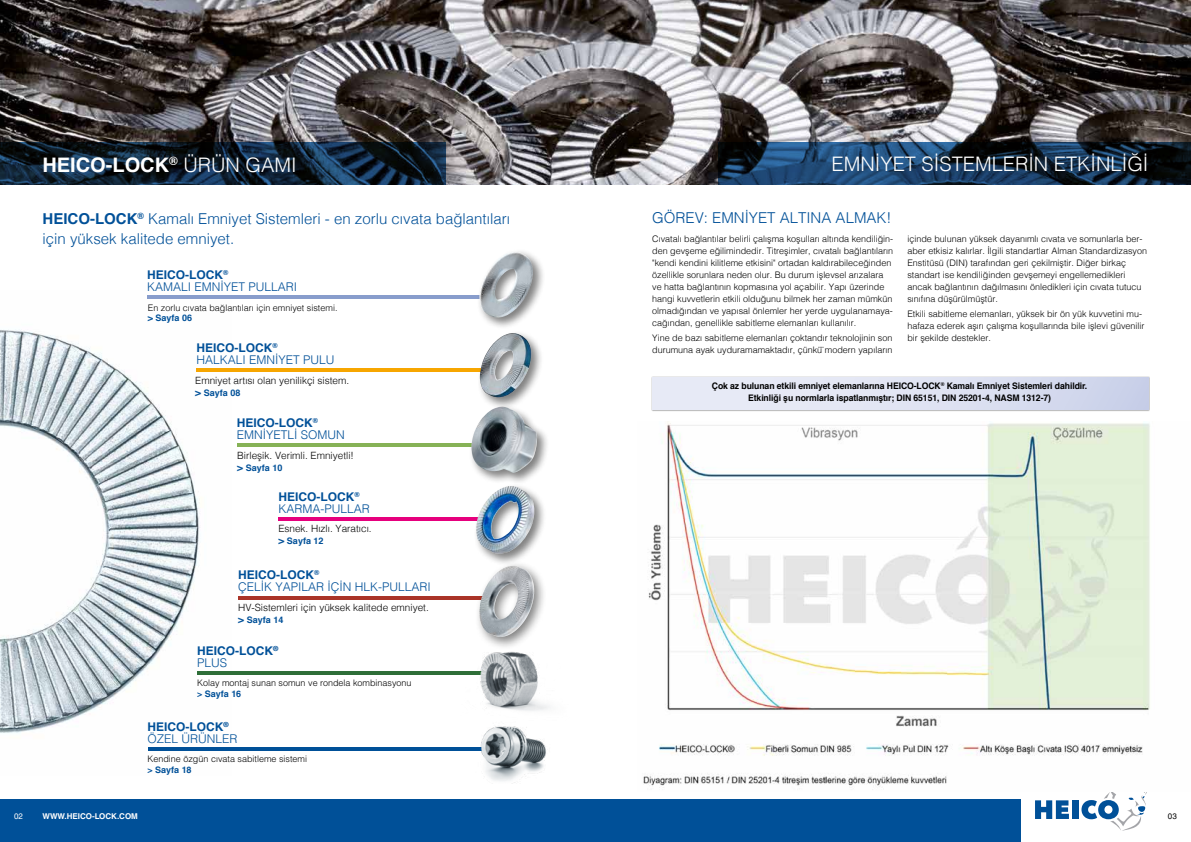
<style>
.page{position:relative;width:1191px;height:842px;background:#fff}
.page>*{position:absolute;margin:0;border:0;box-sizing:border-box;transform-origin:0 0}
.t1{font:300 20px "Helvetica";color:#fff}
.t2{font:700 20px "Helvetica";color:#fff}
.t3{font:300 15px/20px "Helvetica";color:#005098}
.t4{font:300 12px/12px "Helvetica";color:#005098}
.t5{font:300 12px/12px "Helvetica LT Std";color:#005098}
.t6{font:700 12px/12px "Helvetica LT Std";color:#005098}
.t7{font:300 10px "Helvetica";color:#000}
.t8{font:300 9px/12px "Helvetica";color:#000}
.t9{font:700 9px/12px "Helvetica";letter-spacing:-.01em;color:#000;text-align:center;scale:.96 1}
.t10{font:300 9px "Helvetica LT Std";color:#000}
.t11{font:700 9px "Helvetica";color:#005098}
.t12{font:700 8px "Helvetica LT Std";color:#fff}
.t13{font:8px "Helvetica LT Std";color:#fff}
.t14{font:8px "Helvetica LT Std";color:#000}
.s1{font-weight:300}
.s2{font-weight:700}
.s3{font-size:10px}
.s4{font-family:"Helvetica LT Std"}
</style>
<div class="page">
<img style="left:0;top:330px;width:200px;height:403px">
<hr style="left:278px;top:517px;width:204px;height:4px;background:#e6007d">
<img style="left:0;top:0;width:1191px;height:184px">
<div style="left:595px;top:799px;width:425px;height:43px;background:#005098"></div>
<div style="left:0;top:799px;width:595px;height:43px;background:#005098"></div>
<svg style="left:0;top:142px;width:445px;height:42px;background:#102335"></svg>
<svg style="left:718px;top:142px;width:473px;height:42px;background:#16324f"></svg>
<hr style="left:147px;top:295px;width:338px;height:4px;background:#889dcc">
<hr style="left:196px;top:368px;width:286px;height:4px;background:#f7a600">
<div style="left:476px;top:249px;width:69px;height:81px;background:#000;opacity:.5"></div>
<img style="left:479px;top:251px;width:54px;height:67px">
<div style="left:477px;top:330px;width:67px;height:80px;background:#000;opacity:.5"></div>
<img style="left:480px;top:333px;width:51px;height:64px">
<div style="left:473px;top:483px;width:74px;height:83px;background:#000;opacity:.5"></div>
<img style="left:476px;top:486px;width:59px;height:71px">
<hr style="left:237px;top:443px;width:269px;height:4px;background:#86b256">
<hr style="left:238px;top:596px;width:252px;height:4px;background:#aa3428">
<div style="left:469px;top:404px;width:81px;height:81px;background:#000;opacity:.5"></div>
<img style="left:471px;top:407px;width:66px;height:66px">
<div style="left:474px;top:560px;width:74px;height:90px;background:#000;opacity:.5"></div>
<img style="left:478px;top:569px;width:37px;height:68px">
<div style="left:1072px;top:800px;width:6px;height:19px;background:#005098"></div>
<svg style="left:1035px;top:800px;width:34px;height:19px"></svg>
<svg style="left:1081px;top:792px;width:66px;height:39px"></svg>
<hr style="left:197px;top:671px;width:331px;height:4px;background:#2e6e38">
<img style="left:474px;top:647px;width:76px;height:64px">
<hr style="left:148px;top:747px;width:336px;height:4px;background:#005098">
<img style="left:480px;top:726px;width:66px;height:57px">
<img style="left:643px;top:423px;width:507px;height:367px">
<div style="left:651px;top:376px;width:499px;height:35px;background:#c6cde7"></div>
<div style="left:652px;top:377px;width:496px;height:33px;background:linear-gradient(to right,#eef0f9,#ced4eb)"></div>
<h1 class="t2" style="left:42px;top:148px;width:256px">HEICO-LOCK<sup>®</sup> <span class="s1">ÜRÜN GAMI</span></h1>
<h2 class="t3" style="left:43px;top:207px;width:469px"><span class="s2">HEICO-LOCK</span><sup>®</sup> Kamalı Emniyet Sistemleri - en zorlu cıvata bağlantıları için yüksek kalitede emniyet.</h2>
<h3 class="t4" style="left:147px;top:268px;width:152px"><span class="s2">HEICO-LOCK</span><sup>®<br></sup>KAMALI EMNİYET PULLARI</h3>
<p class="t8" style="left:148px;top:301px;width:191px">En zorlu cıvata bağlantıları için emniyet sistemi.</p>
<p class="t11" style="left:148px;top:311px;width:46px">&gt; Sayfa 06</p>
<h3 class="t4" style="left:196px;top:341px;width:140px"><span class="s2">HEICO-LOCK</span><sup>®<br></sup>HALKALI EMNİYET PULU</h3>
<p class="t7" style="left:195px;top:372px;width:155px">Emniyet artısı olan yenilikçi sistem.</p>
<p class="t11" style="left:195px;top:386px;width:47px"><span class="s3">&gt;</span> Sayfa 08</p>
<h3 class="t4" style="left:237px;top:416px;width:109px"><span class="s2">HEICO-LOCK</span><sup>®<br></sup>EMNİYETLİ SOMUN</h3>
<p class="t7" style="left:237px;top:446px;width:118px">Birleşik. Verimli. Emniyetli!</p>
<p class="t11" style="left:237px;top:460px;width:47px"><span class="s3">&gt;</span> Sayfa 10</p>
<h3 class="t4" style="left:278px;top:490px;width:93px"><span class="s2">HEICO-LOCK</span><sup>®<br></sup>KARMA-PULLAR</h3>
<p class="t7" style="left:278px;top:520px;width:95px">Esnek. Hızlı. Yaratıcı.</p>
<p class="t11" style="left:278px;top:534px;width:47px"><span class="s3">&gt;</span> Sayfa 12</p>
<h3 class="t4" style="left:238px;top:568px;width:194px"><span class="s2">HEICO-LOCK</span><sup>®<br></sup>ÇELİK YAPILAR İÇİN HLK-PULLARI</h3>
<p class="t7" style="left:238px;top:599px;width:192px">HV-Sistemleri için yüksek kalitede emniyet.</p>
<p class="t11" style="left:238px;top:613px;width:47px"><span class="s3">&gt;</span> Sayfa 14</p>
<h3 class="t6" style="left:197px;top:644px;width:83px">HEICO-LOCK<sup>®<br></sup><span class="s1">PLUS</span></h3>
<p class="t10" style="left:197px;top:677px;width:216px">Kolay montaj sunan somun ve rondela kombinasyonu</p>
<p class="t11" style="left:197px;top:686px;width:45px"><span class="s4">&gt;</span> Sayfa <span class="s4">16</span></p>
<h3 class="t5" style="left:147px;top:720px;width:92px"><span class="s2">HEICO-LOCK</span><sup>®<br></sup>ÖZEL ÜRÜNLER</h3>
<p class="t10" style="left:147px;top:753px;width:161px">Kendine özgün cıvata sabitleme sistemi</p>
<p class="t11" style="left:147px;top:762px;width:45px"><span class="s4">&gt;</span> Sayfa <span class="s4">18</span></p>
<h1 class="t1" style="left:831px;top:147px;width:318px">EMNİYET SİSTEMLERİN ETKİNLİĞİ</h1>
<h2 class="t3" style="left:652px;top:207px;width:241px">GÖREV: EMNİYET ALTINA ALMAK!</h2>
<p class="t8" style="left:652px;top:232px;width:242px">Cıvatalı bağlantılar belirli çalışma koşulları altında kendiliğin&shy;den gevşeme eğilimindedir. Titreşimler, cıvatalı bağlantıların "kendi kendini kilitleme etkisini" ortadan kaldırabileceğinden özellikle sorunlara neden olur. Bu durum işlevsel arızalara ve hatta bağlantının kopmasına yol açabilir. Yapı üzerinde hangi kuvvetlerin etkili olduğunu bilmek her zaman mümkün olmadığından ve yapısal önlemler her yerde uygulanamaya&shy;cağından, genellikle sabitleme elemanları kullanılır.</p>
<p class="t8" style="left:652px;top:331px;width:242px">Yine de bazı sabitleme elemanları çoktandır teknolojinin son durumuna ayak uyduramamaktadır, çünkü̈modern yapıların</p>
<p class="t8" style="left:907px;top:232px;width:241px">içinde bulunan yüksek dayanımlı cıvata ve somunlarla ber&shy;aber etkisiz kalırlar. İlgili standartlar Alman Standardizasyon Enstitüsü (DIN) tarafından geri çekilmiştir. Diğer birkaç standart ise kendiliğinden gevşemeyi engellemedikleri ancak bağlantının dağılmasını önledikleri için cıvata tutucu sınıfına düşürülmüştür.</p>
<p class="t8" style="left:907px;top:307px;width:239px">Etkili sabitleme elemanları, yüksek bir ön yük kuvvetini mu&shy;hafaza ederek aşırı çalışma koşullarında bile işlevi güvenilir bir şekilde destekler.</p>
<p class="t9" style="left:712px;top:380px;width:393px">Çok az bulunan etkili emniyet elemanlarına HEICO-LOCK<sup>®</sup> Kamalı Emniyet Sistemleri dahildir.<br>Etkinliği şu normlarla ispatlanmıştır; DIN 65151, DIN 25201-4, NASM 1312-7)</p>
<p class="t13" style="left:14px;top:812px;width:10px">02</p>
<p class="t12" style="left:43px;top:812px;width:97px">WWW.HEICO-LOCK.COM</p>
<p class="t14" style="left:1167px;top:812px;width:10px">03</p>
</div>
